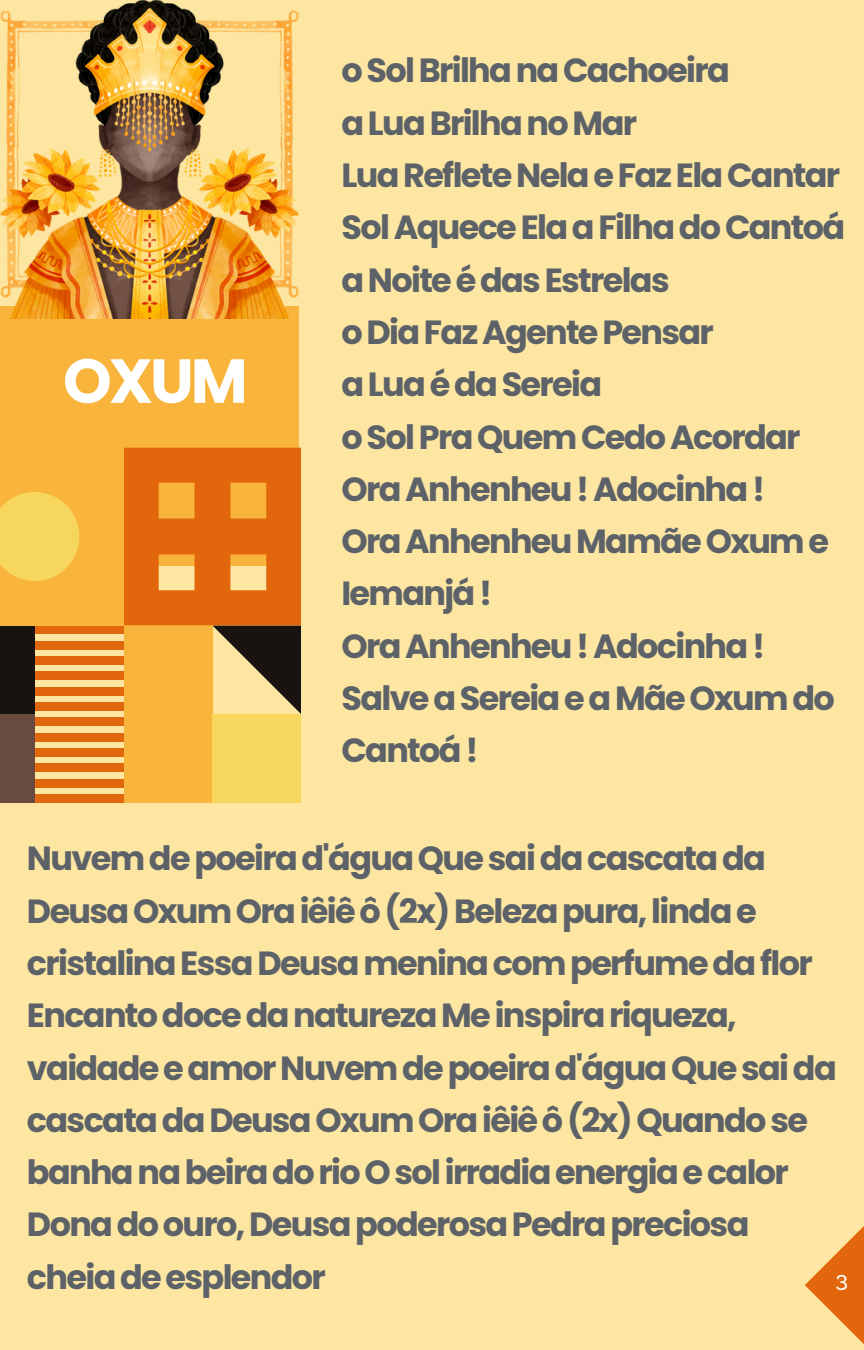
<style>
.page{position:relative;width:864px;height:1350px;background:#fce6a2}
.page>*{position:absolute;margin:0;border:0;box-sizing:border-box;transform-origin:0 0}
.t1{font:700 62.1px "Poppins";color:#fff}
.t2{font:700 33.52px/52.2px "Poppins";letter-spacing:-.05em;color:#5d6268}
.t3{font:20.93px "Sanchez";color:#fff}
</style>
<div class="page">
<div style="left:1px;top:306px;width:298px;height:260px;background:#f9b53b"></div>
<div style="left:35px;top:794px;width:89px;height:9px;background:#e2670c"></div>
<div style="left:35px;top:779px;width:89px;height:9px;background:#e2670c"></div>
<div style="left:35px;top:763px;width:89px;height:9px;background:#e2670c"></div>
<div style="left:35px;top:748px;width:89px;height:9px;background:#e2670c"></div>
<div style="left:35px;top:733px;width:89px;height:9px;background:#e2670c"></div>
<div style="left:35px;top:717px;width:89px;height:9px;background:#e2670c"></div>
<div style="left:35px;top:702px;width:89px;height:9px;background:#e2670c"></div>
<div style="left:35px;top:687px;width:89px;height:9px;background:#e2670c"></div>
<div style="left:35px;top:671px;width:89px;height:9px;background:#e2670c"></div>
<div style="left:35px;top:656px;width:89px;height:9px;background:#e2670c"></div>
<div style="left:35px;top:641px;width:89px;height:9px;background:#e2670c"></div>
<div style="left:35px;top:625px;width:89px;height:9px;background:#e2670c"></div>
<div style="left:124px;top:625px;width:88px;height:178px;background:#f9b53b"></div>
<div style="left:212px;top:714px;width:89px;height:89px;background:#f6d65d"></div>
<div style="left:0;top:714px;width:35px;height:89px;background:#694a3e"></div>
<div style="left:0;top:625px;width:35px;height:89px;background:#18130f"></div>
<svg style="left:124px;top:448px;width:177px;height:266px"></svg>
<div style="left:0;top:448px;width:124px;height:177px;background:#f9b53b"></div>
<svg style="left:0;top:492px;width:79px;height:89px"></svg>
<img style="left:1px;top:0;width:298px;height:319px">
<svg style="left:805px;top:1226px;width:59px;height:118px"></svg>
<h1 class="t1" style="left:63px;top:338px;width:186px">OXUM</h1>
<p class="t2" style="left:341px;top:45px;width:390px">o Sol Brilha na Cachoeira</p>
<p class="t2" style="left:341px;top:97px;width:297px">a Lua Brilha no Mar</p>
<p class="t2" style="left:341px;top:149px;width:500px">Lua Reflete Nela e Faz Ela Cantar</p>
<p class="t2" style="left:341px;top:201px;width:505px">Sol Aquece Ela a Filha do Cantoá</p>
<p class="t2" style="left:341px;top:254px;width:330px">a Noite é das Estrelas</p>
<p class="t2" style="left:341px;top:306px;width:374px">o Dia Faz Agente Pensar</p>
<p class="t2" style="left:341px;top:358px;width:262px">a Lua é da Sereia</p>
<p class="t2" style="left:341px;top:411px;width:461px">o Sol Pra Quem Cedo Acordar</p>
<p class="t2" style="left:341px;top:463px;width:425px">Ora Anhenheu ! Adocinha !</p>
<p class="t2" style="left:341px;top:515px;width:489px">Ora Anhenheu Mamãe Oxum e</p>
<p class="t2" style="left:341px;top:568px;width:152px">Iemanjá !</p>
<p class="t2" style="left:341px;top:620px;width:425px">Ora Anhenheu ! Adocinha !</p>
<p class="t2" style="left:341px;top:672px;width:495px">Salve a Sereia e a Mãe Oxum do</p>
<p class="t2" style="left:341px;top:725px;width:139px">Cantoá !</p>
<p class="t2" style="left:27px;top:832px;width:811px">Nuvem de poeira d'água Que sai da cascata da Deusa Oxum Ora iêiê ô (2x) Beleza pura, linda e cristalina Essa Deusa menina com perfume da flor Encanto doce da natureza Me inspira riqueza, vaidade e amor Nuvem de poeira d'água Que sai da cascata da Deusa Oxum Ora iêiê ô (2x) Quando se banha na beira do rio O sol irradia energia e calor Dona do ouro, Deusa poderosa Pedra preciosa cheia de esplendor</p>
<p class="t3" style="left:836px;top:1269px;width:14px">3</p>
</div>
